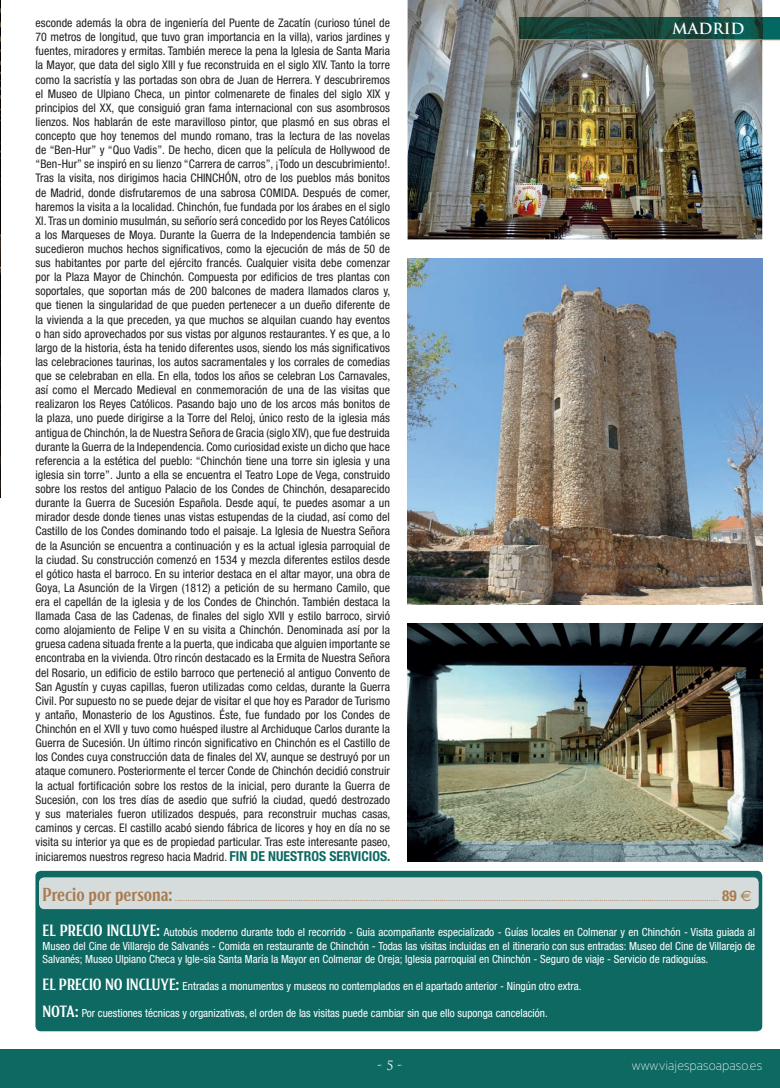
<style>
.page{position:relative;width:780px;height:1088px;background:#fff}
.page>*{position:absolute;margin:0;border:0;box-sizing:border-box;transform-origin:0 0}
.t1{font:100 15px "Metric";color:#fff}
.t2{font:700 15px "Trajan";color:#fff}
.t3{font:12.5px "Trajan";color:#fff}
.t4{font:condensed 11.88px/14.1px "Helvetica Neue";letter-spacing:.005em;color:#231f20;text-align:justify}
.t5{font:condensed 11.25px/13.5px "Helvetica Neue";color:#fff;text-align:justify}
.t6{font:condensed 8.75px "Helvetica Neue";color:#a97b50}
.s1{font-weight:700;font-size:13.75px;color:#0e6963}
.s2{font-family:"Schweppes";font-stretch:normal;font-size:18.75px}
.s3{font-weight:700;font-size:15px}
.s4{font-family:"Euro Sans";font-stretch:normal;font-size:15px}
.s5{font-family:"Schweppes";font-stretch:normal;font-size:16.25px}
</style>
<div class="page">
<div style="left:0;top:1049px;width:780px;height:39px;background:#0e6963"></div>
<img style="left:407px;top:0;width:355px;height:239px">
<img style="left:0;top:0;width:1px;height:497px">
<img style="left:407px;top:258px;width:355px;height:347px">
<div style="left:762px;top:18px;width:18px;height:21px;background:#036762"></div>
<img style="left:519px;top:18px;width:243px;height:21px">
<hr style="left:519px;top:39px;width:261px;height:1px;background:#a97b50">
<div style="left:35px;top:871px;width:727px;height:160px;background:#0e6963;border-radius:5px"></div>
<div style="left:39px;top:877px;width:719px;height:32px;background:#d5dcdb;border-radius:5px"></div>
<img style="left:407px;top:624px;width:355px;height:237px">
<p class="t4" style="left:35px;top:16px;width:356px">esconde además la obra de ingeniería del Puente de Zacatín (curioso túnel de 70 metros de longitud, que tuvo gran importancia en la villa), varios jardines y fuentes, miradores y ermitas. También merece la pena la Iglesia de Santa Maria la Mayor, que data del siglo XIII y fue reconstruida en el siglo XIV. Tanto la torre como la sacristía y las portadas son obra de Juan de Herrera. Y descubriremos el Museo de Ulpiano Checa, un pintor colmenarete de finales del siglo XIX y principios del XX, que consiguió gran fama internacional con sus asombrosos lienzos. Nos hablarán de este maravilloso pintor, que plasmó en sus obras el concepto que hoy tenemos del mundo romano, tras la lectura de las novelas de “Ben-Hur” y “Quo Vadis”. De hecho, dicen que la película de Hollywood de “Ben-Hur” se inspiró en su lienzo “Carrera de carros”, ¡Todo un descubrimiento!.<br>Tras la visita, nos dirigimos hacia CHINCHÓN, otro de los pueblos más bonitos de Madrid, donde disfrutaremos de una sabrosa COMIDA. Después de comer, haremos la visita a la localidad. Chinchón, fue fundada por los árabes en el siglo XI. Tras un dominio musulmán, su señorío será concedido por los Reyes Católicos a los Marqueses de Moya. Durante la Guerra de la Independencia también se sucedieron muchos hechos significativos, como la ejecución de más de 50 de sus habitantes por parte del ejército francés. Cualquier visita debe comenzar por la Plaza Mayor de Chinchón. Compuesta por edificios de tres plantas con soportales, que soportan más de 200 balcones de madera llamados claros y, que tienen la singularidad de que pueden pertenecer a un dueño diferente de la vivienda a la que preceden, ya que muchos se alquilan cuando hay eventos o han sido aprovechados por sus vistas por algunos restaurantes. Y es que, a lo largo de la historia, ésta ha tenido diferentes usos, siendo los más significativos las celebraciones taurinas, los autos sacramentales y los corrales de comedias que se celebraban en ella. En ella, todos los años se celebran Los Carnavales, así como el Mercado Medieval en conmemoración de una de las visitas que realizaron los Reyes Católicos. Pasando bajo uno de los arcos más bonitos de la plaza, uno puede dirigirse a la Torre del Reloj, único resto de la iglesia más antigua de Chinchón, la de Nuestra Señora de Gracia (siglo XIV), que fue destruida durante la Guerra de la Independencia. Como curiosidad existe un dicho que hace referencia a la estética del pueblo: “Chinchón tiene una torre sin iglesia y una iglesia sin torre”. Junto a ella se encuentra el Teatro Lope de Vega, construido sobre los restos del antiguo Palacio de los Condes de Chinchón, desaparecido durante la Guerra de Sucesión Española. Desde aquí, te puedes asomar a un mirador desde donde tienes unas vistas estupendas de la ciudad, así como del Castillo de los Condes dominando todo el paisaje. La Iglesia de Nuestra Señora de la Asunción se encuentra a continuación y es la actual iglesia parroquial de la ciudad. Su construcción comenzó en 1534 y mezcla diferentes estilos desde el gótico hasta el barroco. En su interior destaca en el altar mayor, una obra de Goya, La Asunción de la Virgen (1812) a petición de su hermano Camilo, que era el capellán de la iglesia y de los Condes de Chinchón. También destaca la llamada Casa de las Cadenas, de finales del siglo XVII y estilo barroco, sirvió como alojamiento de Felipe V en su visita a Chinchón. Denominada así por la gruesa cadena situada frente a la puerta, que indicaba que alguien importante se encontraba en la vivienda. Otro rincón destacado es la Ermita de Nuestra Señora del Rosario, un edificio de estilo barroco que perteneció al antiguo Convento de San Agustín y cuyas capillas, fueron utilizadas como celdas, durante la Guerra Civil. Por supuesto no se puede dejar de visitar el que hoy es Parador de Turismo y antaño, Monasterio de los Agustinos. Éste, fue fundado por los Condes de Chinchón en el XVII y tuvo como huésped ilustre al Archiduque Carlos durante la Guerra de Sucesión. Un último rincón significativo en Chinchón es el Castillo de los Condes cuya construcción data de finales del XV, aunque se destruyó por un ataque comunero. Posteriormente el tercer Conde de Chinchón decidió construir la actual fortificación sobre los restos de la inicial, pero durante la Guerra de Sucesión, con los tres días de asedio que sufrió la ciudad, quedó destrozado y sus materiales fueron utilizados después, para reconstruir muchas casas, caminos y cercas. El castillo acabó siendo fábrica de licores y hoy en día no se visita su interior ya que es de propiedad particular. Tras este interesante paseo,</p>
<p class="t4" style="left:35px;top:850px;width:356px">iniciaremos nuestros regreso hacia Madrid. <span class="s1">FIN DE NUESTROS SERVICIOS.</span></p>
<p class="t2" style="left:672px;top:19px;width:74px">MADRID</p>
<p class="t6" style="left:43px;top:892px;width:710px"><span class="s2">Precio por persona:</span> ................................................................................................................................................................................................................................................................... <span class="s3">89</span> <span class="s4">€</span></p>
<p class="t5" style="left:43px;top:925px;width:714px"><span class="s5">EL PRECIO INCLUYE:</span> Autobús moderno durante todo el recorrido - Guia acompañante especializado - Guías locales en Colmenar y en Chinchón - Visita guiada al Museo del Cine de Villarejo de Salvanés - Comida en restaurante de Chinchón - Todas las visitas incluidas en el itinerario con sus entradas: Museo del Cine de Villarejo de Salvanés; Museo Ulpiano Checa y Igle-sia Santa María la Mayor en Colmenar de Oreja; Iglesia parroquial en Chinchón - Seguro de viaje - Servicio de radioguías.</p>
<p class="t5" style="left:43px;top:979px;width:540px"><span class="s5">EL PRECIO NO INCLUYE:</span> Entradas a monumentos y museos no contemplados en el apartado anterior - Ningún otro extra.</p>
<p class="t5" style="left:43px;top:1006px;width:506px"><span class="s5">NOTA:</span> Por cuestiones técnicas y organizativas, el orden de las visitas puede cambiar sin que ello suponga cancelación.</p>
<p class="t3" style="left:377px;top:1058px;width:26px">- 5 -</p>
<p class="t1" style="left:632px;top:1057px;width:132px">www.viajespasoapaso.es</p>
</div>
